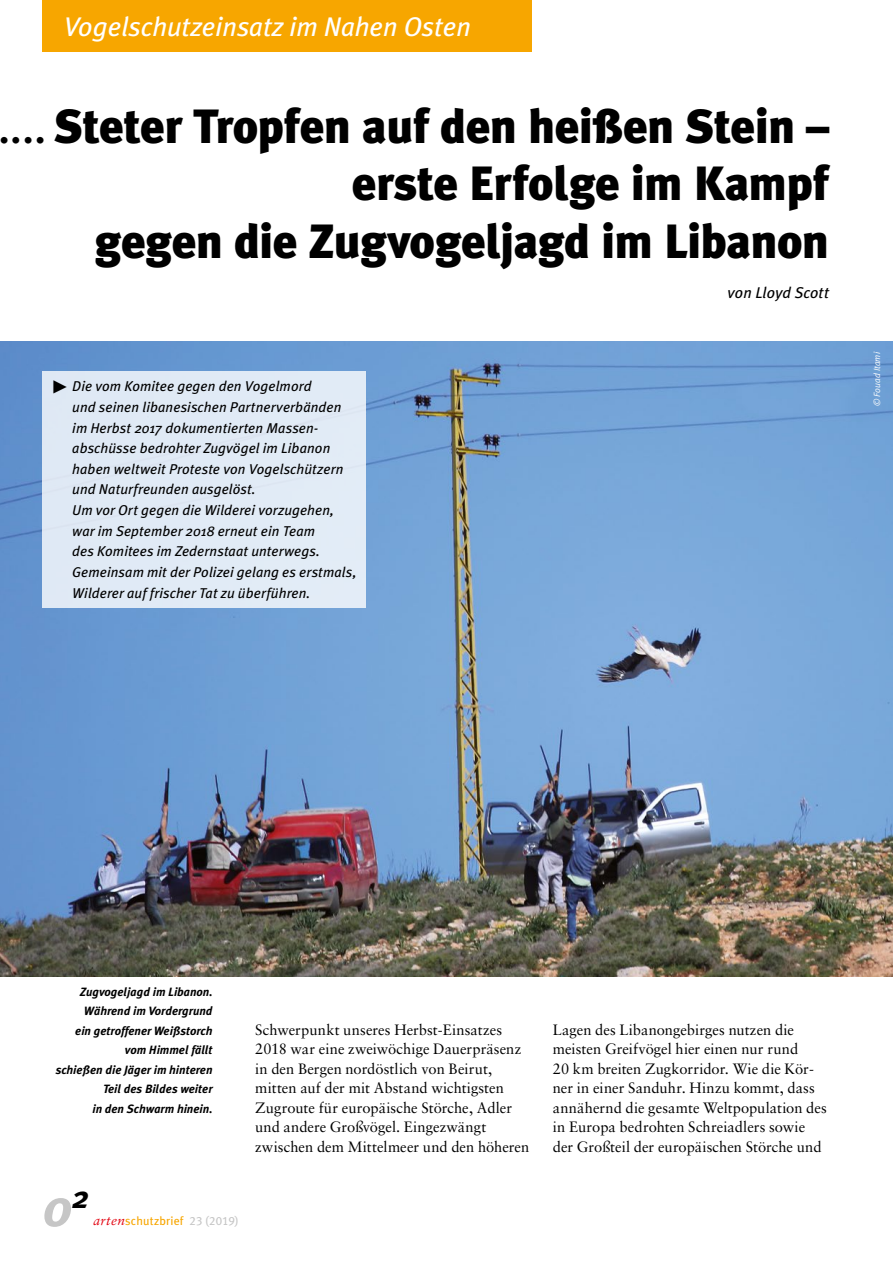
<style>
.page{position:relative;width:893px;height:1263px;background:#fff}
.page>*{position:absolute;margin:0;border:0;box-sizing:border-box;transform-origin:0 0}
.t1{font:italic 700 54px "Meta Plus";color:#c6c6c6}
.Headline_weitere_reb{font:900 48px/57.6px "Meta Plus";letter-spacing:-.015em;color:#000;text-align:right}
.Headline_1{font:900 48px "Meta Plus";letter-spacing:-.015em;color:#000}
.t2{font:italic 27px "Meta Plus";color:#fff}
.Autor{font:italic 15.6px "Meta Plus";color:#000}
.Lauftext_1__Abs{font:15px/19.5px "Sabon";color:#000}
.Vorspann{font:italic 14.25px/20.7px "Meta Plus";letter-spacing:.005em;color:#000}
.Bildunterschrift{font:italic 700 12px/19.5px "Meta Plus";color:#000;text-align:right}
.t3{font:12px "Meta Plus";letter-spacing:.015em;color:#f7a600}
.Bildnachweis{font:italic 9px "Meta Plus Normal";color:#fff}
.s1{font-family:"Sabon";font-style:italic;font-size:13.5px;color:#e30613}
.s2{font-family:"Meta Plus Book Caps";color:#c6c6c6}
</style>
<div class="page">
<div style="left:43px;top:0;width:488px;height:51px;background:#f7a600"></div>
<img style="left:0;top:341px;width:893px;height:635px">
<div style="left:43px;top:372px;width:323px;height:236px;background:#e0eaf6"></div>
<p class="t2" style="left:64px;top:11px;width:409px">Vogelschutzeinsatz im Nahen Osten</p>
<p class="Headline_1" style="left:54px;top:98px;width:777px">Steter Tropfen auf den heißen Stein –</p>
<p class="Headline_weitere_reb" style="left:94px;top:155px;width:736px">erste Erfolge im Kampf<br>gegen die Zugvogeljagd im Libanon</p>
<p class="Autor" style="left:728px;top:283px;width:103px">von Lloyd Scott</p>
<p class="Vorspann" style="left:72px;top:376px;width:286px;text-indent:-21px">✓ Die vom Komitee gegen den Vogelmord<br>und seinen libanesischen Partnerverbänden im Herbst 2017 dokumentierten Massen&shy;abschüsse bedrohter Zugvögel im Libanon haben weltweit Proteste von Vogelschützern und Naturfreunden ausgelöst.<br>Um vor Ort gegen die Wilderei vorzugehen, war im September 2018 erneut ein Team<br>des Komitees im Zedernstaat unterwegs.<br>Gemeinsam mit der Polizei gelang es erstmals, Wilderer auf frischer Tat zu überführen.</p>
<p class="Bildnachweis" style="left:872px;top:406px;width:55px;rotate:-90deg">© Fouad Itami</p>
<p class="Bildunterschrift" style="left:56px;top:982px;width:158px">Zugvogeljagd im Libanon.<br>Während im Vordergrund<br>ein getroffener Weißstorch vom Himmel fällt<br>schießen die Jäger im hinteren<br>Teil des Bildes weiter<br>in den Schwarm hinein.</p>
<p class="t1" style="left:43px;top:1176px;width:48px">0<sup>2</sup></p>
<p class="t3" style="left:94px;top:1214px;width:147px"><span class="s1">arten</span>schutzbrief <span class="s2">23 (2019)</span></p>
<p class="Lauftext_1__Abs" style="left:255px;top:1020px;width:276px">Schwerpunkt unseres Herbst-Einsatzes 2018 war eine zweiwöchige Dauerpräsenz in den Bergen nordöstlich von Beirut, mitten auf der mit Abstand wichtigsten Zugroute für europäische Störche, Adler und andere Großvögel. Eingezwängt zwischen dem Mittelmeer und den höheren</p>
<p class="Lauftext_1__Abs" style="left:553px;top:1020px;width:276px">Lagen des Libanongebirges nutzen die meisten Greifvögel hier einen nur rund<br>20 km breiten Zugkorridor. Wie die Kör&shy;ner in einer Sanduhr. Hinzu kommt, dass annähernd die gesamte Weltpopulation des in Europa bedrohten Schreiadlers sowie der Großteil der europäischen Störche und</p>
</div>
